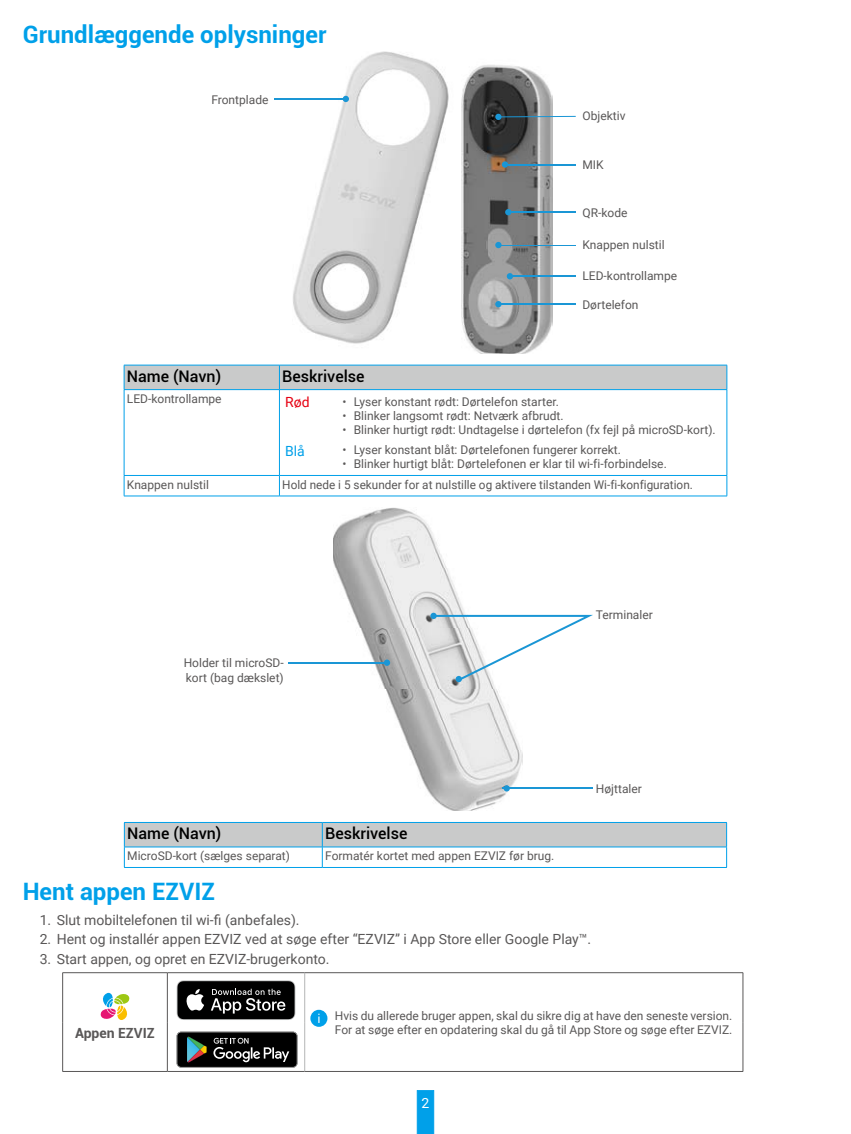
<style>
.page{position:relative;width:851px;height:1134px;background:#fff}
.page>*{position:absolute;margin:0;border:0;box-sizing:border-box;transform-origin:0 0}
.t1{font:700 24px "Roboto";color:#00a0e9}
.t2{font:500 16px "Roboto";color:#000}
.t3{font:14px "Roboto";color:#595757}
.t4{font:700 14px "Roboto";color:#595757}
.t5{font:14px "Roboto";color:#e60012}
.t6{font:14px "Roboto";color:#00a0e9}
.t7{font:14px "Roboto";color:#fff}
.t8{font:12px/14.4px "Roboto";color:#595757}
</style>
<div class="page">
<svg style="left:417px;top:1090px;width:17px;height:44px"></svg>
<img style="left:293px;top:51px;width:259px;height:302px">
<hr style="left:500px;top:116px;width:75px;height:1px;background:#1a96d5">
<svg style="left:495px;top:114px;width:6px;height:6px"></svg>
<svg style="left:495px;top:242px;width:6px;height:6px"></svg>
<svg style="left:495px;top:301px;width:6px;height:6px"></svg>
<div style="left:506px;top:273px;width:7px;height:6px;background:#1a96d5;border-radius:50%"></div>
<svg style="left:505px;top:209px;width:6px;height:6px"></svg>
<div style="left:501px;top:161px;width:7px;height:7px;background:#1a96d5;border-radius:50%"></div>
<hr style="left:275px;top:98px;width:69px;height:1px;background:#1a96d5">
<div style="left:342px;top:96px;width:7px;height:6px;background:#1a96d5;border-radius:50%"></div>
<hr style="left:508px;top:164px;width:67px;height:1px;background:#1a96d5">
<hr style="left:508px;top:212px;width:67px;height:1px;background:#1a96d5">
<hr style="left:501px;top:245px;width:74px;height:1px;background:#1a96d5">
<hr style="left:501px;top:304px;width:74px;height:1px;background:#1a96d5">
<hr style="left:513px;top:276px;width:62px;height:1px;background:#1a96d5">
<div style="left:124px;top:365px;width:603px;height:24px;background:#c9caca"></div>
<hr style="left:124px;top:389px;width:155px;height:1px;background:#00a0e9">
<hr style="left:124px;top:390px;width:1px;height:85px;background:#00a0e9">
<hr style="left:279px;top:389px;width:448px;height:1px;background:#00a0e9">
<hr style="left:279px;top:390px;width:1px;height:85px;background:#00a0e9">
<hr style="left:726px;top:390px;width:1px;height:85px;background:#00a0e9">
<hr style="left:124px;top:475px;width:155px;height:1px;background:#00a0e9">
<svg style="left:124px;top:476px;width:1px;height:20px"></svg>
<hr style="left:279px;top:475px;width:448px;height:1px;background:#00a0e9">
<svg style="left:279px;top:476px;width:1px;height:20px"></svg>
<svg style="left:726px;top:476px;width:1px;height:20px"></svg>
<hr style="left:124px;top:496px;width:155px;height:1px;background:#00a0e9">
<hr style="left:279px;top:496px;width:448px;height:1px;background:#00a0e9">
<img style="left:333px;top:508px;width:189px;height:303px">
<hr style="left:288px;top:662px;width:97px;height:1px;background:#1a96d5">
<div style="left:384px;top:659px;width:6px;height:7px;background:#1a96d5;border-radius:50%"></div>
<div style="left:503px;top:785px;width:7px;height:6px;background:#1a96d5;border-radius:50%"></div>
<hr style="left:502px;top:788px;width:90px;height:1px;background:#1a96d5">
<svg style="left:430px;top:613px;width:163px;height:67px"></svg>
<div style="left:455px;top:676px;width:7px;height:6px;background:#1a96d5;border-radius:50%"></div>
<svg style="left:124px;top:822px;width:603px;height:45px"></svg>
<hr style="left:124px;top:867px;width:198px;height:1px;background:#00a0e9">
<hr style="left:322px;top:867px;width:404px;height:1px;background:#00a0e9">
<hr style="left:305px;top:1071px;width:438px;height:1px;background:#595757">
<hr style="left:62px;top:972px;width:105px;height:1px;background:#595757">
<hr style="left:62px;top:973px;width:1px;height:50px;background:#595757">
<hr style="left:167px;top:972px;width:138px;height:1px;background:#595757">
<hr style="left:167px;top:973px;width:1px;height:50px;background:#595757">
<hr style="left:305px;top:972px;width:438px;height:1px;background:#595757">
<hr style="left:742px;top:973px;width:1px;height:50px;background:#595757">
<hr style="left:742px;top:1023px;width:1px;height:48px;background:#595757">
<hr style="left:62px;top:1071px;width:105px;height:1px;background:#595757">
<hr style="left:167px;top:1071px;width:138px;height:1px;background:#595757">
<hr style="left:304px;top:973px;width:1px;height:50px;background:#b5b6b6">
<hr style="left:62px;top:1023px;width:1px;height:48px;background:#595757">
<hr style="left:167px;top:1023px;width:1px;height:48px;background:#595757">
<hr style="left:304px;top:1023px;width:1px;height:48px;background:#b5b6b6">
<svg style="left:100px;top:993px;width:30px;height:27px"></svg>
<svg style="left:177px;top:980px;width:118px;height:40px;background:#333"></svg>
<div style="left:310px;top:1010px;width:17px;height:17px;background:#00a0e9;border-radius:50%"></div>
<svg style="left:177px;top:1032px;width:120px;height:36px;background:#292c2b"></svg>
<h1 class="t1" style="left:23px;top:18px;width:305px">Grundlæggende oplysninger</h1>
<p class="t8" style="left:211px;top:92px;width:59px">Frontplade</p>
<p class="t8" style="left:582px;top:108px;width:44px">Objektiv</p>
<p class="t8" style="left:582px;top:157px;width:23px">MIK</p>
<p class="t8" style="left:582px;top:205px;width:47px">QR-kode</p>
<p class="t8" style="left:582px;top:237px;width:84px">Knappen nulstil</p>
<p class="t8" style="left:582px;top:268px;width:96px">LED-kontrollampe</p>
<p class="t8" style="left:582px;top:297px;width:58px">Dørtelefon</p>
<h2 class="t2" style="left:127px;top:365px;width:96px">Name (Navn)</h2>
<h2 class="t2" style="left:282px;top:365px;width:84px">Beskrivelse</h2>
<p class="t8" style="left:127px;top:391px;width:96px">LED-kontrollampe</p>
<p class="t5" style="left:285px;top:392px;width:26px">Rød</p>
<p class="t8" style="left:342px;top:394px;width:218px">• Lyser konstant rødt: Dørtelefon starter.</p>
<p class="t8" style="left:342px;top:408px;width:223px">• Blinker langsomt rødt: Netværk afbrudt.</p>
<p class="t8" style="left:342px;top:422px;width:375px">• Blinker hurtigt rødt: Undtagelse i dørtelefon (fx fejl på microSD-kort).</p>
<p class="t6" style="left:285px;top:441px;width:21px">Blå</p>
<p class="t8" style="left:342px;top:442px;width:280px">• Lyser konstant blåt: Dørtelefonen fungerer korrekt.</p>
<p class="t8" style="left:342px;top:456px;width:326px">• Blinker hurtigt blåt: Dørtelefonen er klar til wi-fi-forbindelse.</p>
<p class="t8" style="left:127px;top:477px;width:84px">Knappen nulstil</p>
<p class="t8" style="left:282px;top:477px;width:412px">Hold nede i 5 sekunder for at nulstille og aktivere tilstanden Wi-fi-konfiguration.</p>
<p class="t8" style="left:184px;top:655px;width:102px">Holder til microSD&shy;kort (bag dækslet)</p>
<p class="t8" style="left:595px;top:607px;width:58px">Terminaler</p>
<p class="t8" style="left:595px;top:781px;width:47px">Højttaler</p>
<h2 class="t2" style="left:127px;top:822px;width:96px">Name (Navn)</h2>
<h2 class="t2" style="left:325px;top:822px;width:84px">Beskrivelse</h2>
<p class="t8" style="left:127px;top:848px;width:164px">MicroSD-kort (sælges separat)</p>
<p class="t8" style="left:325px;top:848px;width:231px">Formatér kortet med appen EZVIZ før brug.</p>
<h1 class="t1" style="left:23px;top:874px;width:194px">Hent appen EZVIZ</h1>
<p class="t3" style="left:40px;top:910px;width:261px">1. Slut mobiltelefonen til wi-fi (anbefales).</p>
<p class="t3" style="left:40px;top:929px;width:553px">2. Hent og installér appen EZVIZ ved at søge efter “EZVIZ” i App Store eller Google Play™.</p>
<p class="t3" style="left:40px;top:949px;width:291px">3. Start appen, og opret en EZVIZ-brugerkonto.</p>
<p class="t8" style="left:335px;top:1008px;width:399px">Hvis du allerede bruger appen, skal du sikre dig at have den seneste version.</p>
<p class="t4" style="left:75px;top:1023px;width:81px">Appen EZVIZ</p>
<p class="t8" style="left:335px;top:1022px;width:399px">For at søge efter en opdatering skal du gå til App Store og søge efter EZVIZ.</p>
<p class="t7" style="left:421px;top:1093px;width:9px">2</p>
</div>
